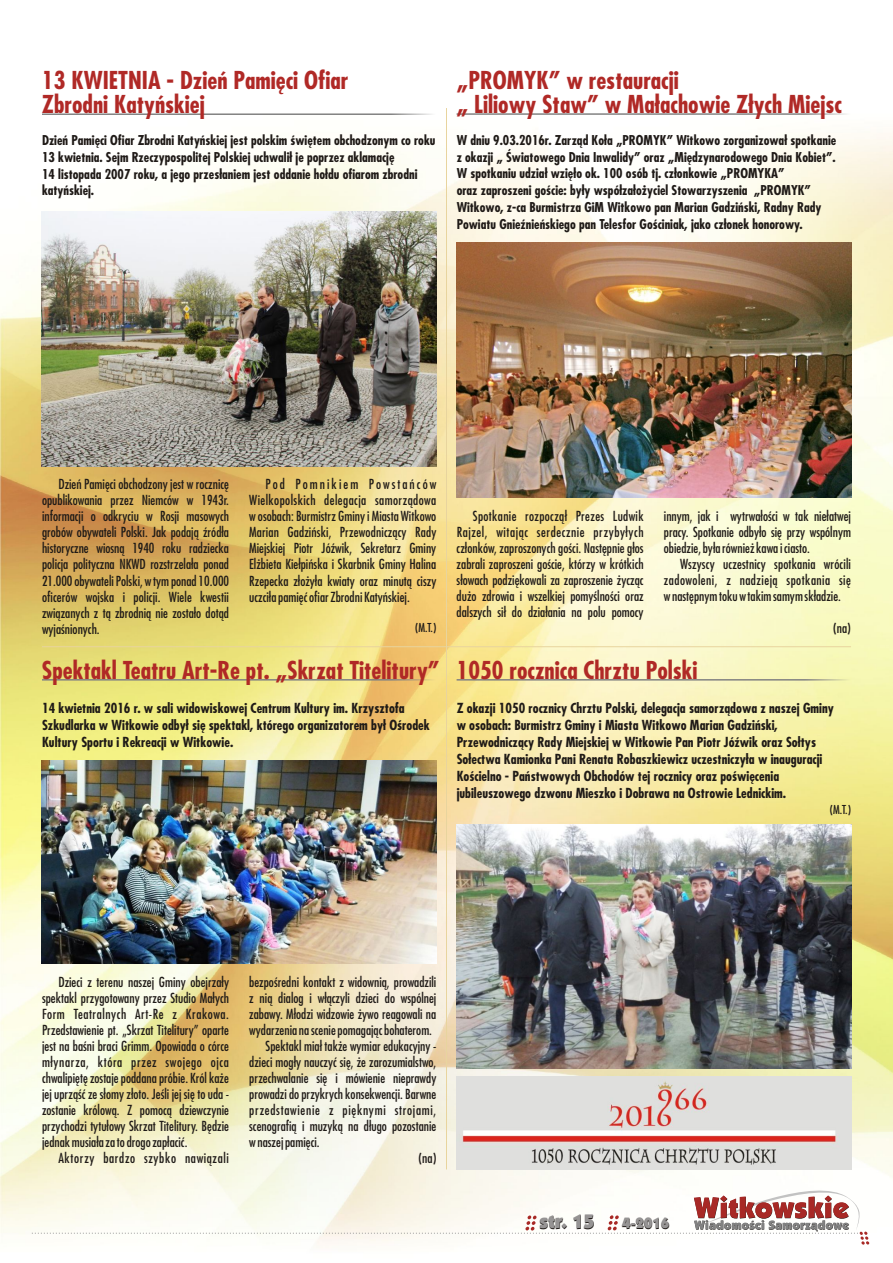
<style>
.page{position:relative;width:893px;height:1263px;background:#fff}
.page>*{position:absolute;margin:0;border:0;box-sizing:border-box;transform-origin:0 0}
.t1{font:700 24px/24.5px "Fujiyama";color:#b02926}
.t2{font:900 19.5px "Kabel IT Cby BT";color:#1f1a17}
.t3{font:900 15px "Kabel IT Cby BT";color:#1f1a17}
.t4{font:13.5px/16px "Fujiyama";color:#1f1a17;text-align:justify}
.t5{font:700 13.5px/17.2px "Fujiyama";color:#1f1a17}
.t6{font:13.5px "Fujiyama";letter-spacing:.05em;color:#1f1a17}
.t7{font:13.5px "Fujiyama";letter-spacing:.045em;color:#1f1a17}
.t8{font:700 13.2px/16.8px "Fujiyama";color:#1f1a17}
.t9{font:12px "Fujiyama";color:#1f1a17}
</style>
<div class="page">
<img style="left:0;top:113px;width:893px;height:1133px">
<img style="left:457px;top:1076px;width:394px;height:93px">
<svg style="left:31px;top:1186px;width:838px;height:58px"></svg>
<hr style="left:42px;top:113px;width:394px;height:2px;background:#828282">
<hr style="left:457px;top:113px;width:394px;height:2px;background:#828282">
<hr style="left:446px;top:108px;width:1px;height:1061px;background:#e8d49e">
<img style="left:42px;top:211px;width:394px;height:256px">
<img style="left:457px;top:242px;width:394px;height:256px">
<hr style="left:42px;top:679px;width:394px;height:1px;background:#828282">
<img style="left:42px;top:760px;width:394px;height:204px">
<hr style="left:457px;top:679px;width:394px;height:1px;background:#828282">
<img style="left:457px;top:824px;width:394px;height:245px">
<hr style="left:42px;top:646px;width:809px;height:1px;background:#e8d49e">
<h1 class="t1" style="left:42px;top:71px;width:308px">13 KWIETNIA - Dzień Pamięci Ofiar<br>Zbrodni Katyńskiej</h1>
<p class="t8" style="left:42px;top:133px;width:395px">Dzień Pamięci Ofiar Zbrodni Katyńskiej jest polskim świętem obchodzonym co roku 13 kwietnia. Sejm Rzeczypospolitej Polskiej uchwalił je poprzez aklamację<br>14 listopada 2007 roku, a jego przesłaniem jest oddanie hołdu ofiarom zbrodni katyńskiej.</p>
<h1 class="t1" style="left:457px;top:70px;width:387px">„PROMYK” w restauracji<br>„ Liliowy Staw” w Małachowie Złych Miejsc</h1>
<p class="t8" style="left:457px;top:133px;width:381px">W dniu 9.03.2016r. Zarząd Koła „PROMYK” Witkowo zorganizował spotkanie z okazji „ Światowego Dnia Inwalidy” oraz „Międzynarodowego Dnia Kobiet”.<br>W spotkaniu udział wzięło ok. 100 osób tj. członkowie „PROMYKA”<br>oraz zaproszeni goście: były współzałożyciel Stowarzyszenia „PROMYK” Witkowo, z-ca Burmistrza GiM Witkowo pan Marian Gadziński, Radny Rady Powiatu Gnieźnieńskiego pan Telesfor Gościniak, jako członek honorowy.</p>
<p class="t4" style="left:42px;top:477px;width:189px;text-indent:16px">Dzień Pamięci obchodzony jest w rocznicę opublikowania przez Niemców w 1943r. informacji o odkryciu w Rosji masowych grobów obywateli Polski. Jak podają źródła historyczne wiosną 1940 roku radziecka policja polityczna NKWD rozstrzelała ponad 21.000 obywateli Polski, w tym ponad 10.000 oficerów wojska i policji. Wiele kwestii związanych z tą zbrodnią nie zostało dotąd wyjaśnionych.</p>
<p class="t4" style="left:249px;top:477px;width:189px;text-indent:16px">Pod Pomnikiem Powstańców Wielkopolskich delegacja samorządowa w osobach: Burmistrz Gminy i Miasta Witkowo Marian Gadziński, Przewodniczący Rady Miejskiej Piotr Jóźwik, Sekretarz Gminy Elżbieta Kiełpińska i Skarbnik Gminy Halina Rzepecka złożyła kwiaty oraz minutą ciszy uczciła pamięć ofiar Zbrodni Katyńskiej.</p>
<p class="t9" style="left:415px;top:622px;width:23px">(M.T.)</p>
<h1 class="t1" style="left:42px;top:660px;width:399px">Spektakl Teatru Art-Re pt. „Skrzat Titelitury”</h1>
<p class="t5" style="left:42px;top:700px;width:389px">14 kwietnia 2016 r. w sali widowiskowej Centrum Kultury im. Krzysztofa<br>Szkudlarka w Witkowie odbył się spektakl, którego organizatorem był Ośrodek<br>Kultury Sportu i Rekreacji w Witkowie.</p>
<p class="t4" style="left:457px;top:509px;width:189px;text-indent:16px">Spotkanie rozpoczął Prezes Ludwik Rajzel, witając serdecznie przybyłych członków, zaproszonych gości. Następnie głos zabrali zaproszeni goście, którzy w krótkich słowach podziękowali za zaproszenie życząc dużo zdrowia i wszelkiej pomyślności oraz dalszych sił do działania na polu pomocy</p>
<p class="t4" style="left:664px;top:509px;width:189px">innym, jak i wytrwałości w tak niełatwej pracy. Spotkanie odbyło się przy wspólnym obiedzie, była również kawa i ciasto.</p>
<p class="t4" style="left:664px;top:557px;width:189px;text-indent:16px">Wszyscy uczestnicy spotkania wrócili zadowoleni, z nadzieją spotkania się w następnym toku w takim samym składzie.</p>
<p class="t4" style="left:833px;top:621px;width:19px">(na)</p>
<h1 class="t1" style="left:457px;top:660px;width:242px">1050 rocznica Chrztu Polski</h1>
<p class="t5" style="left:457px;top:700px;width:379px">Z okazji 1050 rocznicy Chrztu Polski, delegacja samorządowa z naszej Gminy w osobach: Burmistrz Gminy i Miasta Witkowo Marian Gadziński, Przewodniczący Rady Miejskiej w Witkowie Pan Piotr Jóźwik oraz Sołtys Sołectwa Kamionka Pani Renata Robaszkiewicz uczestniczyła w inauguracji Kościelno - Państwowych Obchodów tej rocznicy oraz poświęcenia jubileuszowego dzwonu Mieszko i Dobrawa na Ostrowie Lednickim.</p>
<p class="t9" style="left:830px;top:805px;width:23px">(M.T.)</p>
<p class="t4" style="left:42px;top:975px;width:189px;text-indent:16px">Dzieci z terenu naszej Gminy obejrzały spektakl przygotowany przez Studio Małych Form Teatralnych Art-Re z Krakowa.<br>Przedstawienie pt. „Skrzat Titelitury” oparte jest na baśni braci Grimm. Opowiada o córce młynarza, która przez swojego ojca chwalipiętę zostaje poddana próbie. Król każe jej uprząść ze słomy złoto. Jeśli jej się to uda - zostanie królową. Z pomocą dziewczynie przychodzi tytułowy Skrzat Titelitury. Będzie jednak musiała za to drogo zapłacić.</p>
<p class="t7" style="left:58px;top:1153px;width:172px">Aktorzy bardzo szybko nawiązali</p>
<p class="t4" style="left:249px;top:975px;width:189px">bezpośredni kontakt z widownią, prowadzili</p>
<p class="t4" style="left:249px;top:991px;width:189px">z nią dialog i włączyli dzieci do wspólnej</p>
<p class="t4" style="left:249px;top:1007px;width:189px">zabawy. Młodzi widzowie żywo reagowali na</p>
<p class="t4" style="left:249px;top:1023px;width:184px">wydarzenia na scenie pomagając bohaterom.</p>
<p class="t4" style="left:266px;top:1039px;width:172px">Spektakl miał także wymiar edukacyjny -</p>
<p class="t4" style="left:249px;top:1055px;width:189px">dzieci mogły nauczyć się, że zarozumialstwo,</p>
<p class="t4" style="left:249px;top:1071px;width:189px">przechwalanie się i mówienie nieprawdy</p>
<p class="t4" style="left:249px;top:1087px;width:189px">prowadzi do przykrych konsekwencji. Barwne</p>
<p class="t6" style="left:249px;top:1104px;width:189px">przedstawienie z pięknymi strojami,</p>
<p class="t4" style="left:249px;top:1119px;width:189px">scenografią i muzyką na długo pozostanie</p>
<p class="t4" style="left:249px;top:1135px;width:72px">w naszej pamięci.</p>
<p class="t4" style="left:419px;top:1151px;width:19px">(na)</p>
<h2 class="t2" style="left:540px;top:1214px;width:57px">str. 15</h2>
<p class="t3" style="left:622px;top:1218px;width:49px">4-2016</p>
</div>
